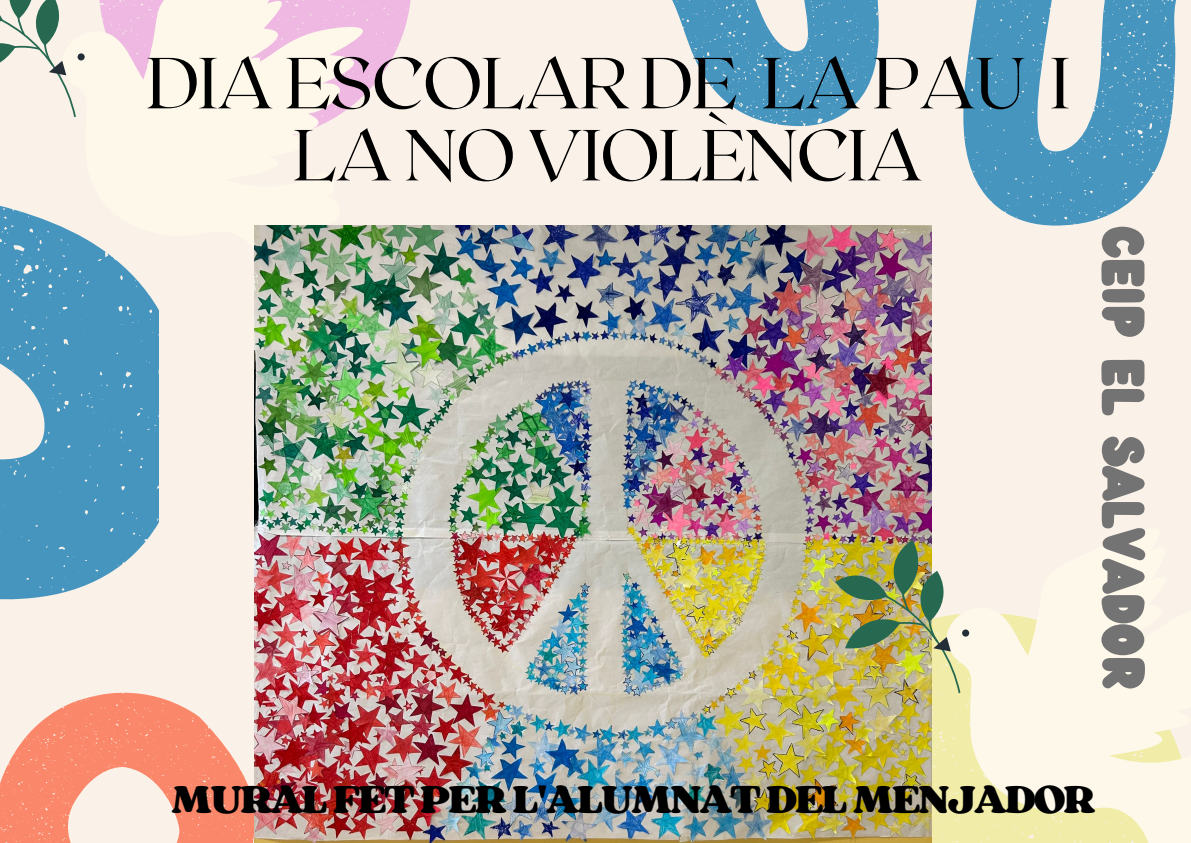
<style>
.page{position:relative;width:1191px;height:843px;background:#fff}
.page>*{position:absolute;margin:0;border:0;box-sizing:border-box;transform-origin:0 0}
.t1{font:300 72px/72px "Roxborough CF";letter-spacing:-.02em;color:#000001;text-align:center}
.t2{font:52px "Wedges";color:#737373}
.t3{font:40.9px "Sergio Trendy";letter-spacing:-.045em;color:#000001}
</style>
<div class="page">
<div style="left:0;top:0;width:1190px;height:842px;background:#faf2e9"></div>
<svg style="left:931px;top:693px;width:15px;height:149px;background:#ede8a6"></svg>
<svg style="left:0;top:205px;width:158px;height:395px;background:#5ea2c5"></svg>
<svg style="left:672px;top:0;width:504px;height:225px"></svg>
<svg style="left:0;top:692px;width:254px;height:150px"></svg>
<svg style="left:99px;top:0;width:312px;height:95px;fill:#eeb8e3"></svg>
<svg style="left:62px;top:25px;width:302px;height:260px"></svg>
<svg style="left:138px;top:0;width:145px;height:114px"></svg>
<div style="left:78px;top:53px;width:7px;height:7px;background:#232e36;border-radius:50%"></div>
<svg style="left:0;top:0;width:76px;height:117px"></svg>
<img style="left:255px;top:225px;width:676px;height:617px">
<svg style="left:946px;top:613px;width:236px;height:229px"></svg>
<svg style="left:1022px;top:613px;width:145px;height:76px"></svg>
<div style="left:962px;top:629px;width:7px;height:7px;background:#232e36;border-radius:50%"></div>
<img style="left:835px;top:539px;width:125px;height:154px">
<p class="t1" style="left:146px;top:43px;width:924px">DIA ESCOLAR DE LA PAU I<br>LA NO VIOLÈNCIA</p>
<h1 class="t2" style="left:1161px;top:227px;width:464px;rotate:90deg">CEIP EL SALVADOR</h1>
<p class="t3" style="left:171px;top:773px;width:926px">MURAL FET PER L'ALUMNAT DEL MENJADOR</p>
</div>
